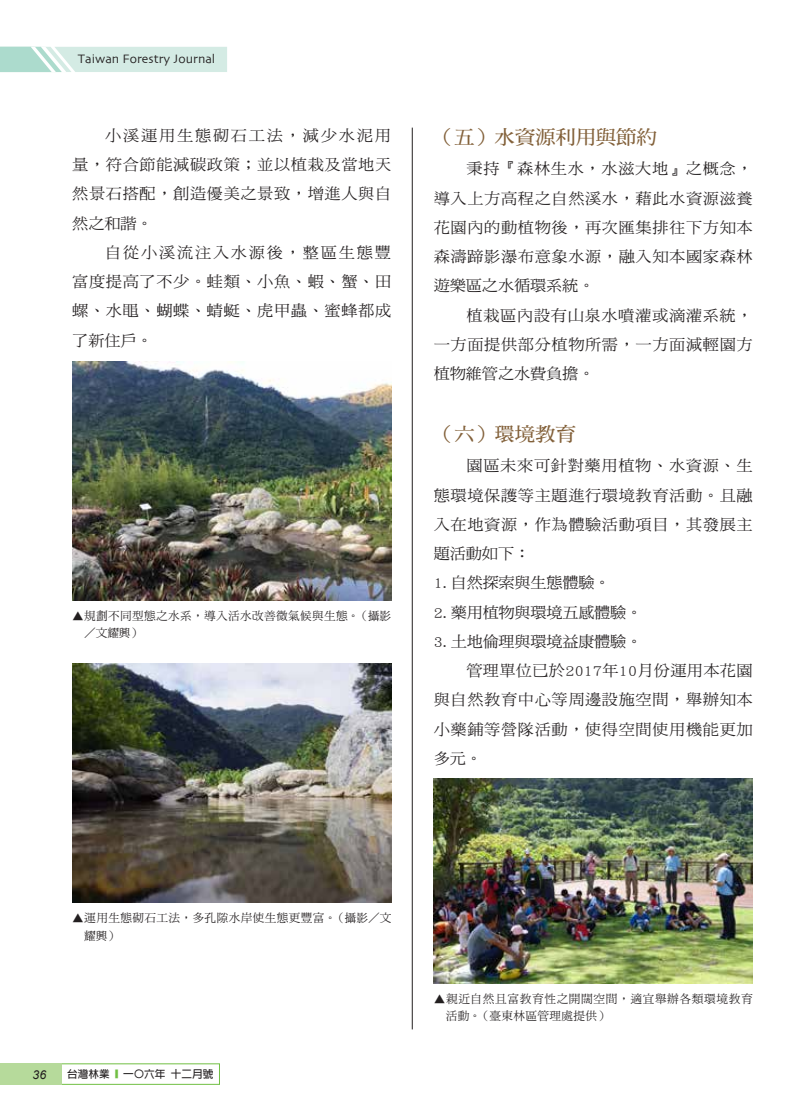
<style>
.page{position:relative;width:808px;height:1106px;background:#fff}
.page>*{position:absolute;margin:0;border:0;box-sizing:border-box;transform-origin:0 0}
.t1{font:19.5px "DF Ming Std W7";letter-spacing:-.01em;color:#826039;scale:1.05 1}
.t2{font:15.45px/29.2px "DF Ming Std W5";letter-spacing:.035em;color:#231f20;text-align:justify;scale:1.05 1}
.t3{font:15.45px "DF Ming Std W5";letter-spacing:-.015em;color:#231f20;scale:1.05 1}
.t4{font:15.45px "DF Ming Std W5";letter-spacing:.015em;color:#231f20;scale:1.05 1}
.t5{font:12.75px "Skia";color:#231f20}
.t6{font:italic 12.15px "Arial";color:#231f20}
.t7{font:11.7px/17.5px "DF Ming Std W5";letter-spacing:.03em;color:#231f20}
.t8{font:11.7px/17.5px "DF Ming Std W5";letter-spacing:.05em;color:#231f20}
.t9{font:700 10.65px "AR Hei B5";color:#231f20}
.s1{color:#71bf44}
</style>
<div class="page">
<hr style="left:412px;top:128px;width:1px;height:901px;background:#231f20">
<img style="left:72px;top:361px;width:319px;height:240px">
<img style="left:72px;top:663px;width:319px;height:239px">
<img style="left:434px;top:778px;width:319px;height:205px">
<svg style="left:0;top:47px;width:227px;height:25px;background:#cee8e0"></svg>
<div style="left:0;top:1063px;width:62px;height:21px;background:#b6da9b"></div>
<p class="t5" style="left:78px;top:51px;width:139px">Taiwan Forestry Journal</p>
<p class="t2" style="left:72px;top:120px;width:305px;text-indent:33px">小溪運用生態砌石工法，減少水泥用量，符合節能減碳政策；並以植栽及當地天然景石搭配，創造優美之景致，增進人與自然之和諧。</p>
<p class="t2" style="left:72px;top:237px;width:305px;text-indent:33px">自從小溪流注入水源後，整區生態豐富度提高了不少。蛙類、小魚、蝦、蟹、田螺、水黽、蝴蝶、蜻蜓、虎甲蟲、蜜蜂都成了新住戶。</p>
<p class="t7" style="left:84px;top:606px;width:309px;text-indent:-12px">▲規劃不同型態之水系，導入活水改善微氣候與生態。（攝影／文耀興）</p>
<p class="t1" style="left:434px;top:127px;width:214px">（五）水資源利用與節約</p>
<p class="t2" style="left:434px;top:154px;width:305px;text-indent:33px">秉持『森林生水，水滋大地』之概念，導入上方高程之自然溪水，藉此水資源滋養花園內的動植物後，再次匯集排往下方知本森濤蹄影瀑布意象水源，融入知本國家森林遊樂區之水循環系統。</p>
<p class="t2" style="left:434px;top:300px;width:305px;text-indent:33px">植栽區內設有山泉水噴灌或滴灌系統，一方面提供部分植物所需，一方面減輕園方植物維管之水費負擔。</p>
<p class="t1" style="left:434px;top:424px;width:137px">（六）環境教育</p>
<p class="t2" style="left:434px;top:451px;width:305px;text-indent:33px">園區未來可針對藥用植物、水資源、生態環境保護等主題進行環境教育活動。且融入在地資源，作為體驗活動項目，其發展主題活動如下：</p>
<p class="t3" style="left:434px;top:574px;width:170px">1. 自然探索與生態體驗。</p>
<p class="t3" style="left:434px;top:603px;width:200px">2. 藥用植物與環境五感體驗。</p>
<p class="t3" style="left:434px;top:633px;width:200px">3. 土地倫理與環境益康體驗。</p>
<p class="t4" style="left:466px;top:662px;width:274px">管理單位已於2017年10月份運用本花園</p>
<p class="t2" style="left:434px;top:685px;width:305px">與自然教育中心等周邊設施空間，舉辦知本</p>
<p class="t2" style="left:434px;top:714px;width:305px">小藥鋪等營隊活動，使得空間使用機能更加</p>
<p class="t2" style="left:434px;top:743px;width:48px">多元。</p>
<p class="t7" style="left:84px;top:909px;width:309px;text-indent:-12px">▲運用生態砌石工法，多孔隙水岸使生態更豐富。（攝影／文耀興）</p>
<p class="t6" style="left:33px;top:1066px;width:15px">36</p>
<p class="t9" style="left:67px;top:1068px;width:148px">台灣林業 <span class="s1">■</span> 一〇六年 十二月號</p>
<p class="t8" style="left:446px;top:989px;width:308px;text-indent:-12px">▲親近自然且富教育性之開闊空間，適宜舉辦各類環境教育活動。（臺東林區管理處提供）</p>
</div>
